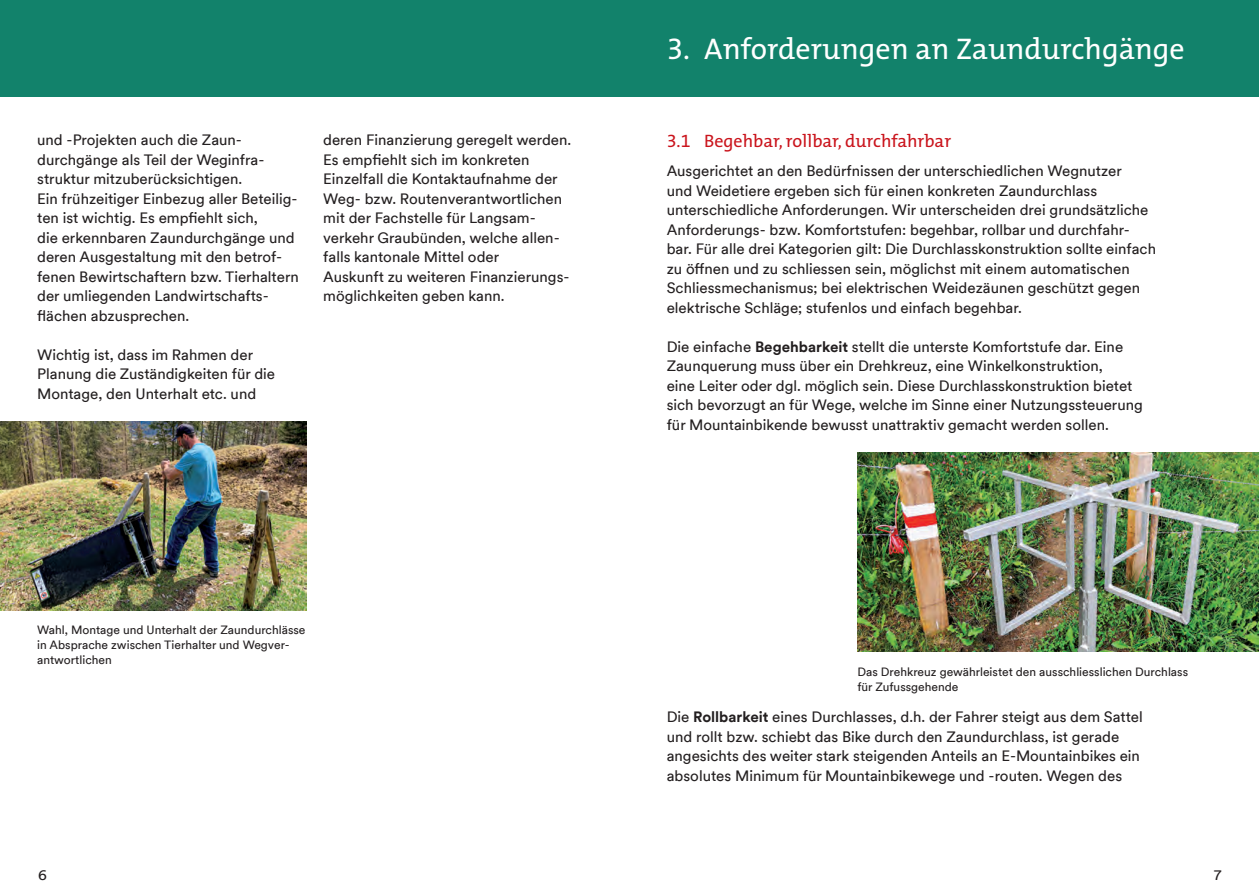
<style>
.page{position:relative;width:1259px;height:893px;background:#fff}
.page>*{position:absolute;margin:0;border:0;box-sizing:border-box;transform-origin:0 0}
.t1{font:30px "The Mix";color:#fff}
.t2{font:18px "The Mix";color:#ca141c}
.t3{font:15px/19.5px "Circulargraubuenden TT";color:#231f20}
.t4{font:12px/15px "Circulargraubuenden TT";color:#231f20}
.s1{font-family:"The Mix Expert"}
.s2{font-weight:700}
</style>
<div class="page">
<div style="left:0;top:0;width:1259px;height:96px;background:#12826b"></div>
<img style="left:0;top:421px;width:306px;height:190px">
<img style="left:857px;top:452px;width:402px;height:200px">
<p class="t3" style="left:37px;top:130px;width:263px">und -Projekten auch die Zaun&shy;durchgänge als Teil der Weginfra&shy;struktur mitzuberücksichtigen.<br>Ein frühzeitiger Einbezug aller Beteilig&shy;ten ist wichtig. Es empfiehlt sich,<br>die erkennbaren Zaundurchgänge und deren Ausgestaltung mit den betrof&shy;fenen Bewirtschaftern bzw. Tierhaltern der umliegenden Landwirtschafts&shy;flächen abzusprechen.</p>
<p class="t3" style="left:37px;top:344px;width:239px">Wichtig ist, dass im Rahmen der<br>Planung die Zuständigkeiten für die<br>Montage, den Unterhalt etc. und</p>
<p class="t3" style="left:323px;top:130px;width:249px">deren Finanzierung geregelt werden.<br>Es empfiehlt sich im konkreten Einzelfall die Kontaktaufnahme der Weg- bzw. Routenverantwortlichen mit der Fachstelle für Langsam&shy;verkehr Graubünden, welche allen&shy;falls kantonale Mittel oder<br>Auskunft zu weiteren Finanzierungs&shy;möglichkeiten geben kann.</p>
<p class="t4" style="left:37px;top:622px;width:270px">Wahl, Montage und Unterhalt der Zaundurchlässe in Absprache zwischen Tierhalter und Wegver&shy;antwortlichen</p>
<h1 class="t1" style="left:666px;top:24px;width:519px"><span class="s1">3.</span> Anforderungen an Zaundurchgänge</h1>
<p class="t2" style="left:666px;top:126px;width:286px"><span class="s1">3.1</span> Begehbar, rollbar, durchfahrbar</p>
<p class="t3" style="left:666px;top:161px;width:491px">Ausgerichtet an den Bedürfnissen der unterschiedlichen Wegnutzer<br>und Weidetiere ergeben sich für einen konkreten Zaundurchlass unterschiedliche Anforderungen. Wir unterscheiden drei grundsätzliche Anforderungs- bzw. Komfortstufen: begehbar, rollbar und durchfahr&shy;bar. Für alle drei Kategorien gilt: Die Durchlasskonstruktion sollte einfach zu öffnen und zu schliessen sein, möglichst mit einem automatischen Schliessmechanismus; bei elektrischen Weidezäunen geschützt gegen elektrische Schläge; stufenlos und einfach begehbar.</p>
<p class="t3" style="left:666px;top:336px;width:478px">Die einfache <span class="s2">Begehbarkeit</span> stellt die unterste Komfortstufe dar. Eine Zaunquerung muss über ein Drehkreuz, eine Winkelkonstruktion,<br>eine Leiter oder dgl. möglich sein. Diese Durchlasskonstruktion bietet sich bevorzugt an für Wege, welche im Sinne einer Nutzungssteuerung für Mountainbikende bewusst unattraktiv gemacht werden sollen.</p>
<p class="t4" style="left:857px;top:663px;width:332px">Das Drehkreuz gewährleistet den ausschliesslichen Durchlass für Zufussgehende</p>
<p class="t3" style="left:666px;top:707px;width:477px">Die <span class="s2">Rollbarkeit</span> eines Durchlasses, d.h. der Fahrer steigt aus dem Sattel und rollt bzw. schiebt das Bike durch den Zaundurchlass, ist gerade angesichts des weiter stark steigenden Anteils an E-Mountainbikes ein absolutes Minimum für Mountainbikewege und -routen. Wegen des</p>
<p class="t3" style="left:38px;top:864px;width:10px">6</p>
<p class="t3" style="left:1214px;top:864px;width:9px">7</p>
</div>
